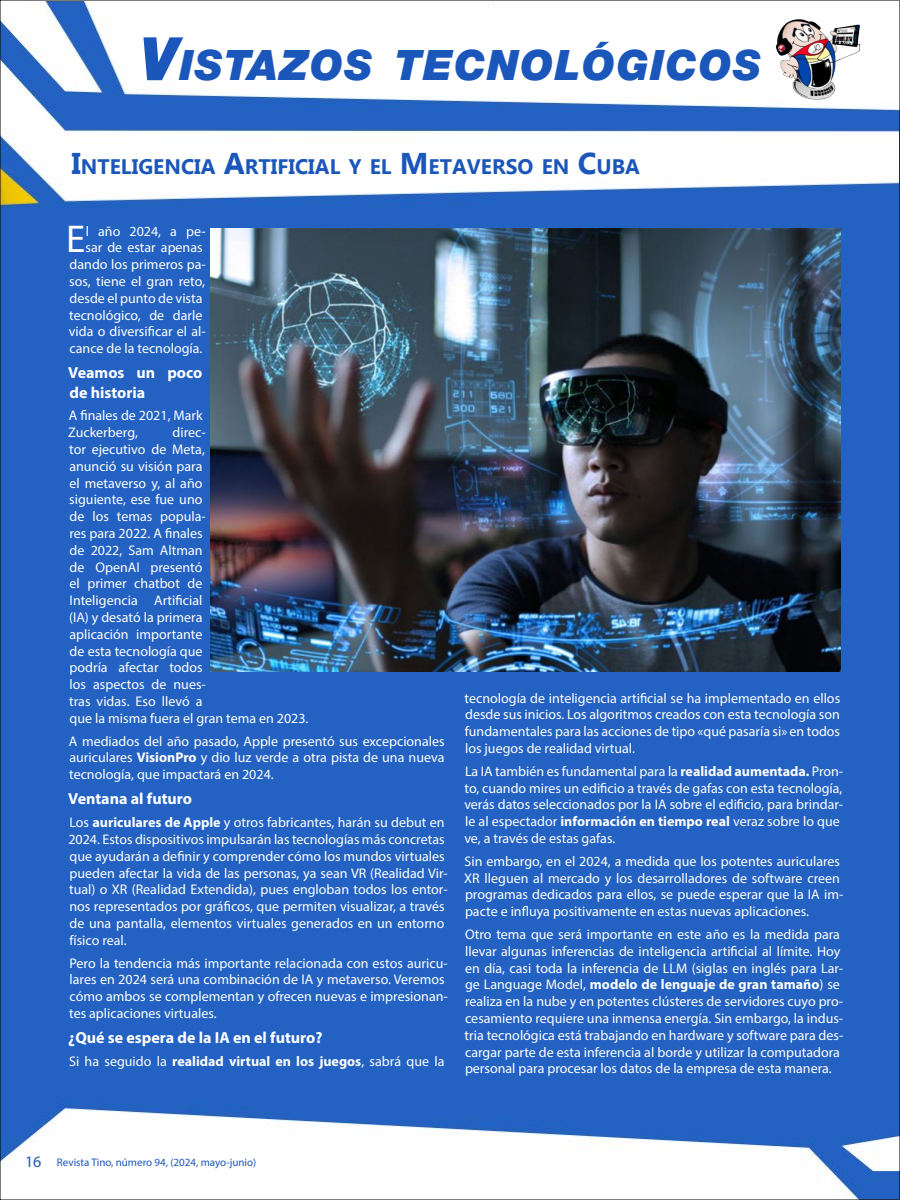
<style>
.page{position:relative;width:900px;height:1200px;background:#fff}
.page>*{position:absolute;margin:0;border:0;box-sizing:border-box;transform-origin:0 0}
.t1{font:italic 900 42px "Helvetica Neue LT Std";letter-spacing:.03em;color:#1b57bb}
.t2{font:38.9px "Myriad Pro";color:#fff}
.t3{font:700 21px "Lao UI";color:#1b57bb}
.t4{font:700 16px/19.2px "Myriad Pro";color:#fff}
.t5{font:14px/16.8px "Myriad Pro";color:#fff}
.t6{font:700 14px "Myriad Pro";color:#fff}
.t7{font:11px "Myriad Pro";color:#1b57bb}
.s1{font-size:60px}
.s2{font-size:30px}
.s3{font-weight:700}
.s4{font-weight:400}
.s5{font-size:16px}
</style>
<div class="page">
<img style="left:2px;top:2px;width:896px;height:1196px">
<svg style="left:899px;top:0;width:1px;height:1200px"></svg>
<img style="left:762px;top:8px;width:106px;height:98px">
<img style="left:211px;top:228px;width:629px;height:444px">
<h1 class="t1" style="left:140px;top:39px;width:623px"><span class="s1">V</span>ISTAZOS TECNOLÓGICOS</h1>
<h3 class="t3" style="left:71px;top:152px;width:555px"><span class="s2">I</span>NTELIGENCIA <span class="s2">A</span>RTIFICIAL Y EL <span class="s2">M</span> ETAVERSO EN <span class="s2">C</span>UBA</h3>
<p class="t5" style="left:69px;top:222px;width:138px;text-align:right">l año 2024, a pe&shy;sar de estar apenas dando los primeros pa&shy;sos, tiene el gran reto, desde el punto de vista tecnológico, de darle vida o diversificar el al&shy;cance de la tecnología.</p>
<p class="t4" style="left:68px;top:363px;width:136px">Veamos un poco de historia</p>
<p class="t5" style="left:68px;top:407px;width:136px">A finales de 2021, Mark<br>Zuckerberg,</p>
<h2 class="t2" style="left:66px;top:215px;width:21px">E</h2>
<p class="t5" style="left:69px;top:424px;width:241px;text-indent:103px">direc-<br>tor ejecutivo de Meta,<br>anunció su visión para<br>el metaverso y, al año<br>siguiente, ese fue uno<br>de los temas popula-<br>res para 2022. A finales<br>de 2022, Sam Altman<br>de OpenAI presentó<br>el primer chatbot de<br>Inteligencia Artificial<br>(IA) y desató la primera<br>aplicación importante<br>de esta tecnología que<br>podría afectar todos<br>los aspectos de nues-<br>tras vidas. Eso llevó a<br>que la misma fuera el gran tema en 2023.</p>
<p class="t5" style="left:69px;top:732px;width:377px;text-align:justify">A mediados del año pasado, Apple presentó sus excepcionales auriculares <span class="s3">VisionPro</span> y dio luz verde a otra pista de una nueva tecnología, que impactará en 2024.</p>
<p class="t4" style="left:68px;top:789px;width:125px">Ventana al futuro</p>
<p class="t5" style="left:68px;top:814px;width:381px">Los <span class="s3">auriculares de Apple</span> y otros fabricantes, harán su debut en 2024. Estos dispositivos impulsarán las tecnologías más concretas que ayudarán a definir y comprender cómo los mundos virtuales pueden afectar la vida de las personas, ya sean VR (Realidad Vir&shy;tual) o XR (Realidad Extendida), pues engloban todos los entor&shy;nos representados por gráficos, que permiten visualizar, a través de una pantalla, elementos virtuales generados en un entorno físico real.</p>
<p class="t5" style="left:69px;top:954px;width:380px">Pero la tendencia más importante relacionada con estos auricu&shy;lares en 2024 será una combinación de IA y metaverso. Veremos cómo ambos se complementan y ofrecen nuevas e impresionan&shy;tes aplicaciones virtuales.</p>
<p class="t4" style="left:68px;top:1028px;width:256px">¿Qué se espera de la IA en el futuro?</p>
<p class="t6" style="left:69px;top:1052px;width:377px"><span class="s4">Si ha seguido la</span> realidad virtual en los juegos<span class="s4">, sabrá que la</span></p>
<p class="t5" style="left:465px;top:689px;width:377px;text-align:justify">tecnología de inteligencia artificial se ha implementado en ellos desde sus inicios. Los algoritmos creados con esta tecnología son fundamentales para las acciones de tipo «qué pasaría si» en todos los juegos de realidad virtual.</p>
<p class="t5" style="left:464px;top:762px;width:380px">La IA también es fundamental para la <span class="s3">realidad aumentada.</span> Pron&shy;to, cuando mires un edificio a través de gafas con esta tecnología, verás datos seleccionados por la IA sobre el edificio, para brindar&shy;le al espectador <span class="s3">información en tiempo real</span> veraz sobre lo que ve, a través de estas gafas.</p>
<p class="t5" style="left:464px;top:852px;width:381px">Sin embargo, en el 2024, a medida que los potentes auriculares XR lleguen al mercado y los desarrolladores de software creen programas dedicados para ellos, se puede esperar que la IA im&shy;pacte e influya positivamente en estas nuevas aplicaciones.</p>
<p class="t5" style="left:465px;top:926px;width:380px">Otro tema que será importante en este año es la medida para llevar algunas inferencias de inteligencia artificial al límite. Hoy en día, casi toda la inferencia de LLM (siglas en inglés para Lar&shy;ge Language Model, <span class="s3">modelo de lenguaje de gran tamaño</span>) se realiza en la nube y en potentes clústeres de servidores cuyo pro&shy;cesamiento requiere una inmensa energía. Sin embargo, la indus&shy;tria tecnológica está trabajando en hardware y software para des&shy;cargar parte de esta inferencia al borde y utilizar la computadora personal para procesar los datos de la empresa de esta manera.</p>
<p class="t7" style="left:25px;top:1155px;width:233px"><span class="s5">16</span> Revista Tino, número 94, (2024, mayo-junio)</p>
</div>
